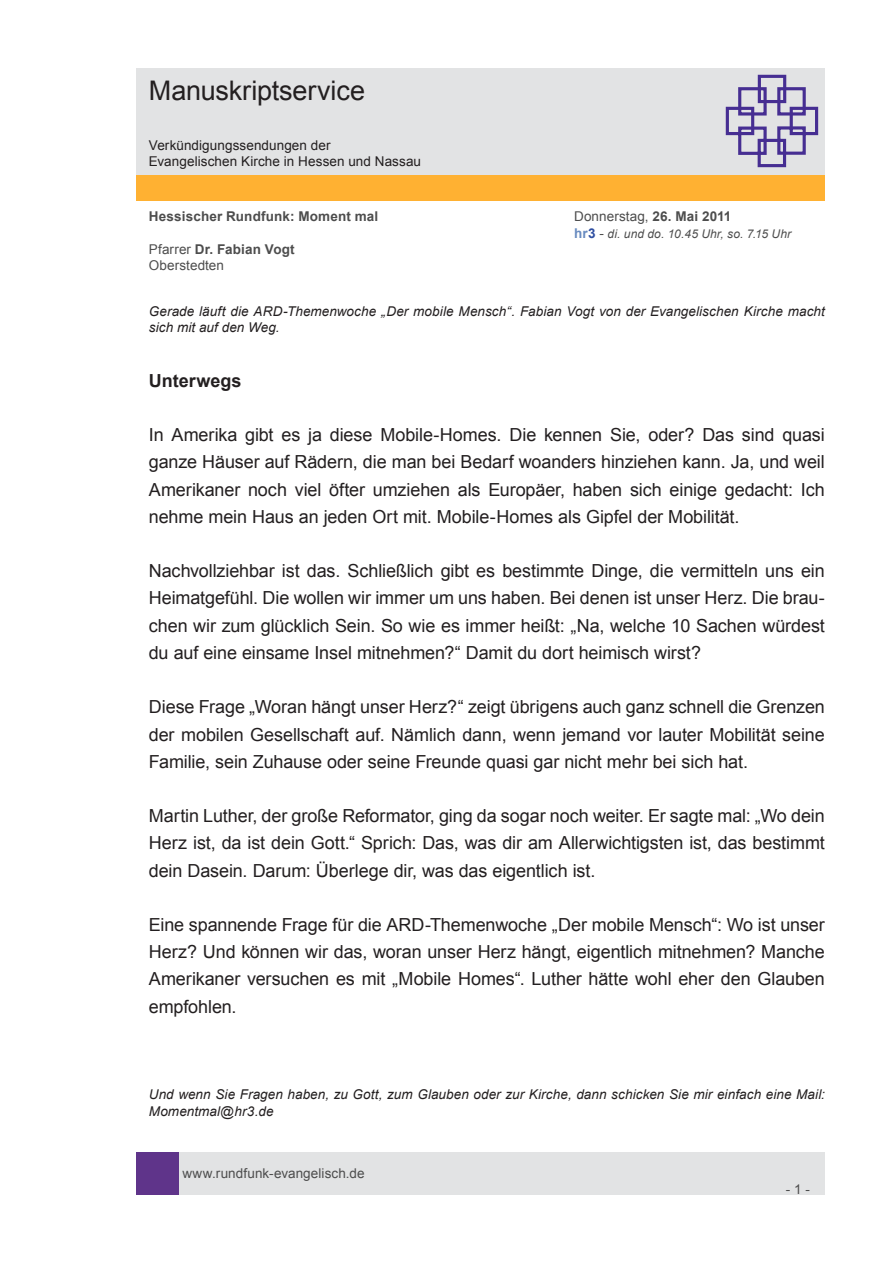
<style>
.page{position:relative;width:893px;height:1263px;background:#fff}
.page>*{position:absolute;margin:0;border:0;box-sizing:border-box;transform-origin:0 0}
.t1{font:27px "Arial";letter-spacing:-.005em;color:#231f20}
.t2{font:18px/27.2px "Arial";letter-spacing:-.005em;color:#231f20;text-align:justify}
.t3{font:700 18px "Arial";color:#231f20}
.t4{font:italic 13.5px/16.2px "Arial";letter-spacing:.005em;color:#231f20}
.t5{font:13.5px/16.2px "Arial";letter-spacing:.005em;color:#4d4d4d}
.t6{font:13.5px/16.2px "Arial";letter-spacing:.005em;color:#231f20}
.t7{font:700 13.5px "Arial";letter-spacing:.015em;color:#4d4d4d}
.t8{font:italic 12px "Arial";letter-spacing:.01em;color:#4d4d4d}
.s1{font-weight:700}
.s2{font-weight:700;font-style:normal;font-size:13.5px;color:#688bc0}
.s3{font-weight:700;font-style:normal;font-size:13.5px;color:#2f4fa1}
.s4{font-style:normal;font-size:13.5px}
</style>
<div class="page">
<div style="left:179px;top:1152px;width:646px;height:43px;background:#e2e3e4"></div>
<div style="left:136px;top:1152px;width:43px;height:43px;background:#5f348a"></div>
<div style="left:136px;top:175px;width:689px;height:26px;background:#ffb132"></div>
<div style="left:136px;top:68px;width:689px;height:106px;background:#e2e3e4"></div>
<svg style="left:725px;top:74px;width:94px;height:94px"></svg>
<h1 class="t1" style="left:149px;top:73px;width:218px">Manuskriptservice</h1>
<p class="t6" style="left:149px;top:137px;width:274px">Verkündigungssendungen der<br>Evangelischen Kirche in Hessen und Nassau</p>
<p class="t7" style="left:149px;top:208px;width:231px">Hessischer Rundfunk: Moment mal</p>
<p class="t5" style="left:574px;top:209px;width:159px">Donnerstag, <span class="s1">26. Mai 2011</span></p>
<p class="t8" style="left:574px;top:226px;width:219px"><span class="s2">hr</span><span class="s3">3</span> <span class="s4">-</span> di. und do. 10.45 Uhr, so. 7.15 Uhr</p>
<p class="t5" style="left:149px;top:241px;width:147px">Pfarrer <span class="s1">Dr. Fabian Vogt<br></span>Oberstedten</p>
<p class="t4" style="left:149px;top:303px;width:678px">Gerade läuft die ARD-Themenwoche „Der mobile Mensch“. Fabian Vogt von der Evangelischen Kirche macht sich mit auf den Weg.</p>
<p class="t3" style="left:149px;top:368px;width:94px">Unterwegs</p>
<p class="t2" style="left:149px;top:421px;width:677px">In Amerika gibt es ja diese Mobile-Homes. Die kennen Sie, oder? Das sind quasi ganze Häuser auf Rädern, die man bei Bedarf woanders hinziehen kann. Ja, und weil Amerikaner noch viel öfter umziehen als Europäer, haben sich einige gedacht: Ich nehme mein Haus an jeden Ort mit. Mobile-Homes als Gipfel der Mobilität.</p>
<p class="t2" style="left:149px;top:557px;width:678px">Nachvollziehbar ist das. Schließlich gibt es bestimmte Dinge, die vermitteln uns ein Heimatgefühl. Die wollen wir immer um uns haben. Bei denen ist unser Herz. Die brau&shy;chen wir zum glücklich Sein. So wie es immer heißt: „Na, welche 10 Sachen würdest du auf eine einsame Insel mitnehmen?“ Damit du dort heimisch wirst?</p>
<p class="t2" style="left:149px;top:693px;width:678px">Diese Frage „Woran hängt unser Herz?“ zeigt übrigens auch ganz schnell die Grenzen der mobilen Gesellschaft auf. Nämlich dann, wenn jemand vor lauter Mobilität seine Familie, sein Zuhause oder seine Freunde quasi gar nicht mehr bei sich hat.</p>
<p class="t2" style="left:149px;top:802px;width:677px">Martin Luther, der große Reformator, ging da sogar noch weiter. Er sagte mal: „Wo dein Herz ist, da ist dein Gott.“ Sprich: Das, was dir am Allerwichtigsten ist, das bestimmt dein Dasein. Darum: Überlege dir, was das eigentlich ist.</p>
<p class="t2" style="left:149px;top:911px;width:677px">Eine spannende Frage für die ARD-Themenwoche „Der mobile Mensch“: Wo ist unser Herz? Und können wir das, woran unser Herz hängt, eigentlich mitnehmen? Manche Amerikaner versuchen es mit „Mobile Homes“. Luther hätte wohl eher den Glauben empfohlen.</p>
<p class="t4" style="left:149px;top:1087px;width:677px">Und wenn Sie Fragen haben, zu Gott, zum Glauben oder zur Kirche, dann schicken Sie mir einfach eine Mail:<br>Momentmal@hr3.de</p>
<p class="t5" style="left:182px;top:1165px;width:184px">www.rundfunk-evangelisch.de</p>
<p class="t5" style="left:786px;top:1181px;width:26px">- 1 -</p>
</div>
